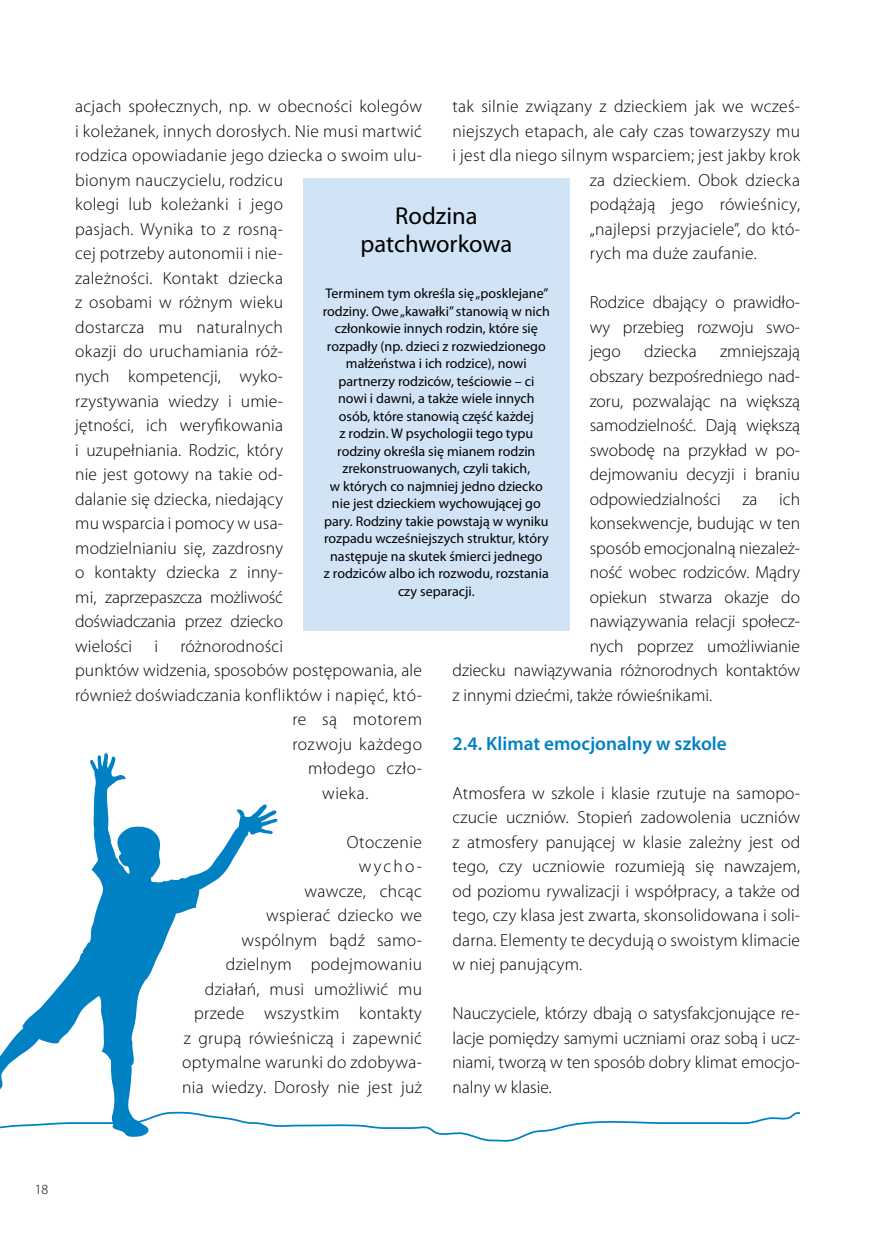
<style>
.page{position:relative;width:874px;height:1241px;background:#fff}
.page>*{position:absolute;margin:0;border:0;box-sizing:border-box;transform-origin:0 0}
.t1{font:24.5px/28px "Myriad Pro";color:#000;text-align:center}
.t2{font:600 19.25px "Myriad Pro";color:#0081c3}
.t3{font:300 17.5px/24.5px "Myriad Pro";letter-spacing:.01em;color:#000;text-align:justify}
.t4{font:300 17.5px "Myriad Pro";letter-spacing:.03em;color:#000}
.t5{font:14px/17.5px "Myriad Pro";color:#000;text-align:center}
.t6{font:300 14px "Myriad Pro";color:#000}
</style>
<div class="page">
<div style="left:303px;top:178px;width:266px;height:452px;background:#d1e4f5"></div>
<svg style="left:0;top:753px;width:278px;height:357px"></svg>
<svg style="left:0;top:1110px;width:801px;height:31px"></svg>
<p class="t3" style="left:75px;top:94px;width:348px;text-align:left">acjach społecznych, np. w obecności kolegów i koleżanek, innych dorosłych. Nie musi martwić rodzica opowiadanie jego dziecka o swoim ulu&shy;bionym nauczycielu, rodzicu<br>kolegi lub koleżanki i jego<br>pasjach. Wynika to z rosną-<br>cej potrzeby autonomii i nie-<br>zależności. Kontakt dziecka<br>z osobami w różnym wieku<br>dostarcza mu naturalnych<br>okazji do uruchamiania róż-<br>nych kompetencji, wyko-<br>rzystywania wiedzy i umie-<br>jętności, ich weryfikowania<br>i uzupełniania. Rodzic, który<br>nie jest gotowy na takie od-<br>dalanie się dziecka, niedający<br>mu wsparcia i pomocy w usa-<br>modzielnianiu się, zazdrosny<br>o kontakty dziecka z inny-<br>mi, zaprzepaszcza możliwość<br>doświadczania przez dziecko<br>wielości</p>
<p class="t3" style="left:452px;top:94px;width:349px">tak silnie związany z dzieckiem jak we wcześ-</p>
<p class="t3" style="left:452px;top:119px;width:349px">niejszych etapach, ale cały czas towarzyszy mu</p>
<p class="t3" style="left:452px;top:143px;width:349px">i jest dla niego silnym wsparciem; jest jakby krok</p>
<p class="t3" style="left:589px;top:168px;width:212px">za dzieckiem. Obok dziecka</p>
<p class="t3" style="left:589px;top:192px;width:212px">podążają jego rówieśnicy,</p>
<p class="t3" style="left:589px;top:217px;width:212px">„najlepsi przyjaciele”, do któ-</p>
<p class="t3" style="left:589px;top:241px;width:169px">rych ma duże zaufanie.</p>
<p class="t3" style="left:589px;top:290px;width:212px">Rodzice dbający o prawidło&shy;wy przebieg rozwoju swo&shy;jego</p>
<h1 class="t1" style="left:360px;top:202px;width:153px">Rodzina patchworkowa</h1>
<p class="t5" style="left:322px;top:284px;width:228px">Terminem tym określa się „posklejane” rodziny. Owe „kawałki” stanowią w nich członkowie innych rodzin, które się rozpadły (np. dzieci z rozwiedzionego małżeństwa i ich rodzice), nowi partnerzy rodziców, teściowie – ci nowi i dawni, a także wiele innych osób, które stanowią część każdej<br>z rodzin. W psychologii tego typu rodziny określa się mianem rodzin zrekonstruowanych, czyli takich,<br>w których co najmniej jedno dziecko nie jest dzieckiem wychowującej go pary. Rodziny takie powstają w wyniku rozpadu wcześniejszych struktur, który następuje na skutek śmierci jednego<br>z rodziców albo ich rozwodu, rozstania czy separacji.</p>
<p class="t3" style="left:644px;top:339px;width:54px">dziecka</p>
<p class="t3" style="left:719px;top:339px;width:81px">zmniejszają</p>
<p class="t3" style="left:589px;top:364px;width:212px">obszary bezpośredniego nad-</p>
<p class="t3" style="left:589px;top:388px;width:212px">zoru, pozwalając na większą</p>
<p class="t3" style="left:589px;top:413px;width:212px">samodzielność. Dają większą</p>
<p class="t3" style="left:589px;top:437px;width:212px">swobodę na przykład w po-</p>
<p class="t3" style="left:589px;top:462px;width:212px">dejmowaniu decyzji i braniu</p>
<p class="t3" style="left:589px;top:486px;width:212px">odpowiedzialności za ich</p>
<p class="t3" style="left:589px;top:511px;width:212px">konsekwencje, budując w ten</p>
<p class="t3" style="left:589px;top:535px;width:212px">sposób emocjonalną niezależ-</p>
<p class="t3" style="left:589px;top:560px;width:212px">ność wobec rodziców. Mądry</p>
<p class="t3" style="left:589px;top:584px;width:212px">opiekun stwarza okazje do</p>
<p class="t3" style="left:589px;top:609px;width:212px">nawiązywania relacji społecz-</p>
<p class="t3" style="left:589px;top:633px;width:212px">nych poprzez umożliwianie</p>
<p class="t3" style="left:452px;top:658px;width:349px">dziecku nawiązywania różnorodnych kontaktów</p>
<p class="t3" style="left:452px;top:682px;width:261px">z innymi dziećmi, także rówieśnikami.</p>
<p class="t2" style="left:452px;top:731px;width:275px">2.4. Klimat emocjonalny w szkole</p>
<p class="t3" style="left:452px;top:780px;width:349px">Atmosfera w szkole i klasie rzutuje na samopo&shy;czucie uczniów. Stopień zadowolenia uczniów z atmosfery panującej w klasie zależny jest od tego, czy uczniowie rozumieją się nawzajem, od poziomu rywalizacji i współpracy, a także od tego, czy klasa jest zwarta, skonsolidowana i soli&shy;darna. Elementy te decydują o swoistym klimacie w niej panującym.</p>
<p class="t3" style="left:452px;top:1001px;width:349px">Nauczyciele, którzy dbają o satysfakcjonujące re&shy;lacje pomiędzy samymi uczniami oraz sobą i ucz&shy;niami, tworzą w ten sposób dobry klimat emocjo&shy;nalny w klasie.</p>
<p class="t3" style="left:154px;top:633px;width:5px">i</p>
<p class="t3" style="left:180px;top:633px;width:104px">różnorodności</p>
<p class="t3" style="left:75px;top:658px;width:348px">punktów widzenia, sposobów postępowania, ale</p>
<p class="t3" style="left:75px;top:682px;width:348px">również doświadczania konfliktów i napięć, któ-</p>
<p class="t4" style="left:292px;top:709px;width:131px">re są motorem</p>
<p class="t4" style="left:292px;top:734px;width:131px">rozwoju każdego</p>
<p class="t4" style="left:308px;top:758px;width:115px">młodego czło-</p>
<p class="t3" style="left:322px;top:780px;width:48px">wieka.</p>
<p class="t3" style="left:182px;top:829px;width:241px;text-align:right">Otoczenie<br>wycho-<br>wawcze, chcąc<br>wspierać dziecko we<br>wspólnym bądź samo&shy;dzielnym podejmowaniu działań, musi umożliwić mu przede wszystkim kontakty<br>z grupą rówieśniczą i zapewnić optymalne warunki do zdobywa&shy;nia wiedzy. Dorosły nie jest już</p>
<p class="t6" style="left:35px;top:1181px;width:15px">18</p>
</div>
